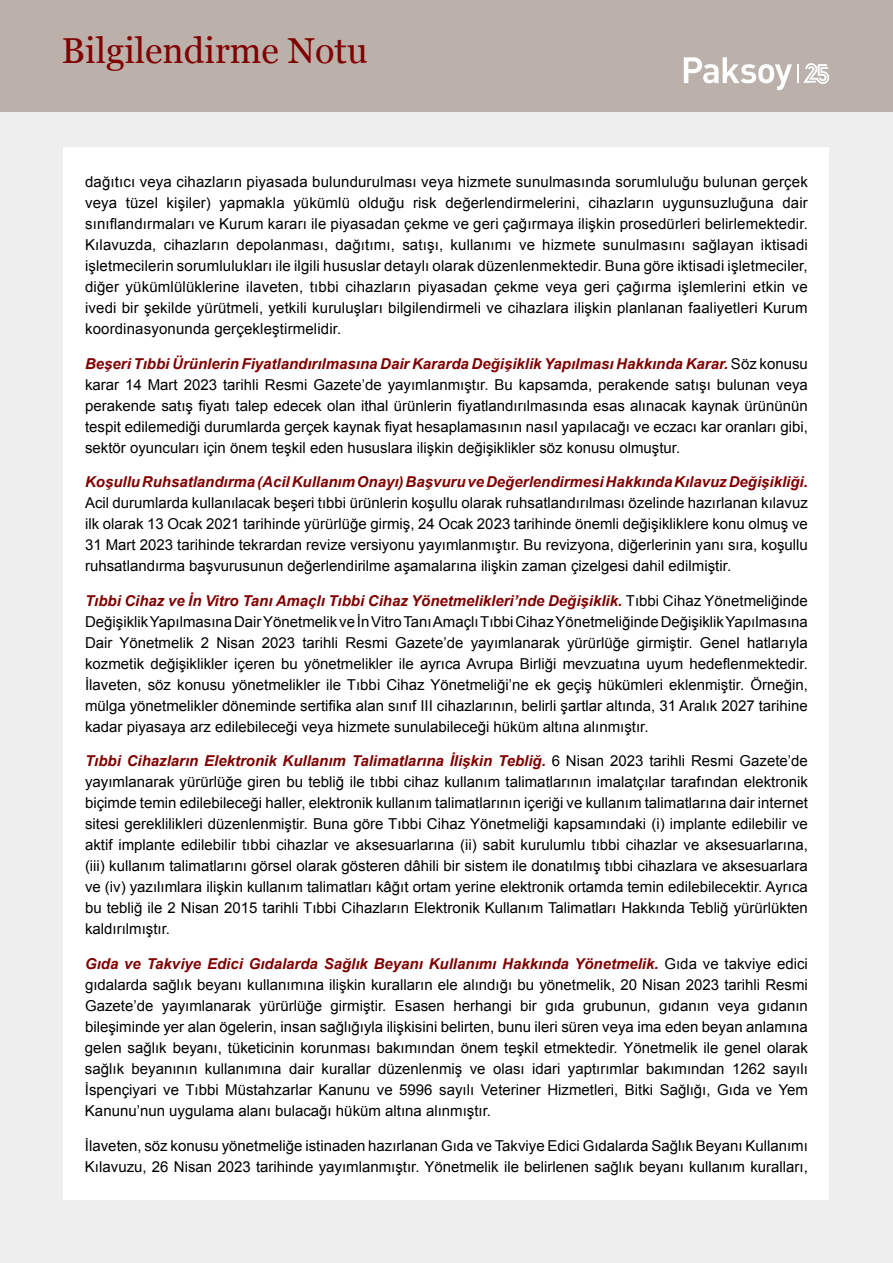
<style>
.page{position:relative;width:893px;height:1263px;background:#eee}
.page>*{position:absolute;margin:0;border:0;box-sizing:border-box;transform-origin:0 0}
.t1{font:36px "Georgia";color:#800000}
.t2{font:15px/21px "Arial";color:#000;text-align:justify}
.t3{font:italic 700 15px "Arial";color:#800000}
.s1{font-weight:700;font-style:italic;color:#800000}
</style>
<div class="page">
<div style="left:0;top:0;width:893px;height:112px;background:#bbb1aa"></div>
<div style="left:64px;top:147px;width:765px;height:1052px;background:#fff"></div>
<svg style="left:684px;top:57px;width:108px;height:33px"></svg>
<svg style="left:798px;top:63px;width:31px;height:21px"></svg>
<h1 class="t1" style="left:62px;top:25px;width:308px">Bilgilendirme Notu</h1>
<p class="t2" style="left:85px;top:172px;width:724px">dağıtıcı veya cihazların piyasada bulundurulması veya hizmete sunulmasında sorumluluğu bulunan gerçek veya tüzel kişiler) yapmakla yükümlü olduğu risk değerlendirmelerini, cihazların uygunsuzluğuna dair sınıflandırmaları ve Kurum kararı ile piyasadan çekme ve geri çağırmaya ilişkin prosedürleri belirlemektedir.<br>Kılavuzda, cihazların depolanması, dağıtımı, satışı, kullanımı ve hizmete sunulmasını sağlayan iktisadi işletmecilerin sorumlulukları ile ilgili hususlar detaylı olarak düzenlenmektedir. Buna göre iktisadi işletmeciler, diğer yükümlülüklerine ilaveten, tıbbi cihazların piyasadan çekme veya geri çağırma işlemlerini etkin ve ivedi bir şekilde yürütmeli, yetkili kuruluşları bilgilendirmeli ve cihazlara ilişkin planlanan faaliyetleri Kurum koordinasyonunda gerçekleştirmelidir.</p>
<p class="t2" style="left:85px;top:353px;width:724px"><span class="s1">Beşeri Tıbbi Ürünlerin Fiyatlandırılmasına Dair Kararda Değişiklik Yapılması Hakkında Karar.</span> Söz konusu karar 14 Mart 2023 tarihli Resmi Gazete’de yayımlanmıştır. Bu kapsamda, perakende satışı bulunan veya perakende satış fiyatı talep edecek olan ithal ürünlerin fiyatlandırılmasında esas alınacak kaynak ürününün tespit edilemediği durumlarda gerçek kaynak fiyat hesaplamasının nasıl yapılacağı ve eczacı kar oranları gibi, sektör oyuncuları için önem teşkil eden hususlara ilişkin değişiklikler söz konusu olmuştur.</p>
<p class="t3" style="left:85px;top:472px;width:724px">Koşullu Ruhsatlandırma (Acil Kullanım Onayı) Başvuru ve Değerlendirmesi Hakkında Kılavuz Değişikliği.</p>
<p class="t2" style="left:85px;top:493px;width:724px">Acil durumlarda kullanılacak beşeri tıbbi ürünlerin koşullu olarak ruhsatlandırılması özelinde hazırlanan kılavuz ilk olarak 13 Ocak 2021 tarihinde yürürlüğe girmiş, 24 Ocak 2023 tarihinde önemli değişikliklere konu olmuş ve 31 Mart 2023 tarihinde tekrardan revize versiyonu yayımlanmıştır. Bu revizyona, diğerlerinin yanı sıra, koşullu ruhsatlandırma başvurusunun değerlendirilme aşamalarına ilişkin zaman çizelgesi dahil edilmiştir.</p>
<p class="t2" style="left:85px;top:590px;width:724px"><span class="s1">Tıbbi Cihaz ve İn Vitro Tanı Amaçlı Tıbbi Cihaz Yönetmelikleri’nde Değişiklik.</span> Tıbbi Cihaz Yönetmeliğinde Değişiklik Yapılmasına Dair Yönetmelik ve İn Vitro Tanı Amaçlı Tıbbi Cihaz Yönetmeliğinde Değişiklik Yapılmasına Dair Yönetmelik 2 Nisan 2023 tarihli Resmi Gazete’de yayımlanarak yürürlüğe girmiştir. Genel hatlarıyla kozmetik değişiklikler içeren bu yönetmelikler ile ayrıca Avrupa Birliği mevzuatına uyum hedeflenmektedir.<br>İlaveten, söz konusu yönetmelikler ile Tıbbi Cihaz Yönetmeliği’ne ek geçiş hükümleri eklenmiştir. Örneğin, mülga yönetmelikler döneminde sertifika alan sınıf III cihazlarının, belirli şartlar altında, 31 Aralık 2027 tarihine kadar piyasaya arz edilebileceği veya hizmete sunulabileceği hüküm altına alınmıştır.</p>
<p class="t2" style="left:85px;top:751px;width:724px"><span class="s1">Tıbbi Cihazların Elektronik Kullanım Talimatlarına İlişkin Tebliğ.</span> 6 Nisan 2023 tarihli Resmi Gazete’de yayımlanarak yürürlüğe giren bu tebliğ ile tıbbi cihaz kullanım talimatlarının imalatçılar tarafından elektronik biçimde temin edilebileceği haller, elektronik kullanım talimatlarının içeriği ve kullanım talimatlarına dair internet sitesi gereklilikleri düzenlenmiştir. Buna göre Tıbbi Cihaz Yönetmeliği kapsamındaki (i) implante edilebilir ve aktif implante edilebilir tıbbi cihazlar ve aksesuarlarına (ii) sabit kurulumlu tıbbi cihazlar ve aksesuarlarına, (iii) kullanım talimatlarını görsel olarak gösteren dâhili bir sistem ile donatılmış tıbbi cihazlara ve aksesuarlara ve (iv) yazılımlara ilişkin kullanım talimatları kâğıt ortam yerine elektronik ortamda temin edilebilecektir. Ayrıca bu tebliğ ile 2 Nisan 2015 tarihli Tıbbi Cihazların Elektronik Kullanım Talimatları Hakkında Tebliğ yürürlükten kaldırılmıştır.</p>
<p class="t2" style="left:85px;top:953px;width:724px"><span class="s1">Gıda ve Takviye Edici Gıdalarda Sağlık Beyanı Kullanımı Hakkında Yönetmelik.</span> Gıda ve takviye edici gıdalarda sağlık beyanı kullanımına ilişkin kuralların ele alındığı bu yönetmelik, 20 Nisan 2023 tarihli Resmi Gazete’de yayımlanarak yürürlüğe girmiştir. Esasen herhangi bir gıda grubunun, gıdanın veya gıdanın bileşiminde yer alan ögelerin, insan sağlığıyla ilişkisini belirten, bunu ileri süren veya ima eden beyan anlamına gelen sağlık beyanı, tüketicinin korunması bakımından önem teşkil etmektedir. Yönetmelik ile genel olarak sağlık beyanının kullanımına dair kurallar düzenlenmiş ve olası idari yaptırımlar bakımından 1262 sayılı İspençiyari ve Tıbbi Müstahzarlar Kanunu ve 5996 sayılı Veteriner Hizmetleri, Bitki Sağlığı, Gıda ve Yem Kanunu’nun uygulama alanı bulacağı hüküm altına alınmıştır.</p>
<p class="t2" style="left:85px;top:1135px;width:724px">İlaveten, söz konusu yönetmeliğe istinaden hazırlanan Gıda ve Takviye Edici Gıdalarda Sağlık Beyanı Kullanımı<br>Kılavuzu, 26 Nisan 2023 tarihinde yayımlanmıştır. Yönetmelik ile belirlenen sağlık beyanı kullanım kuralları,</p>
</div>
